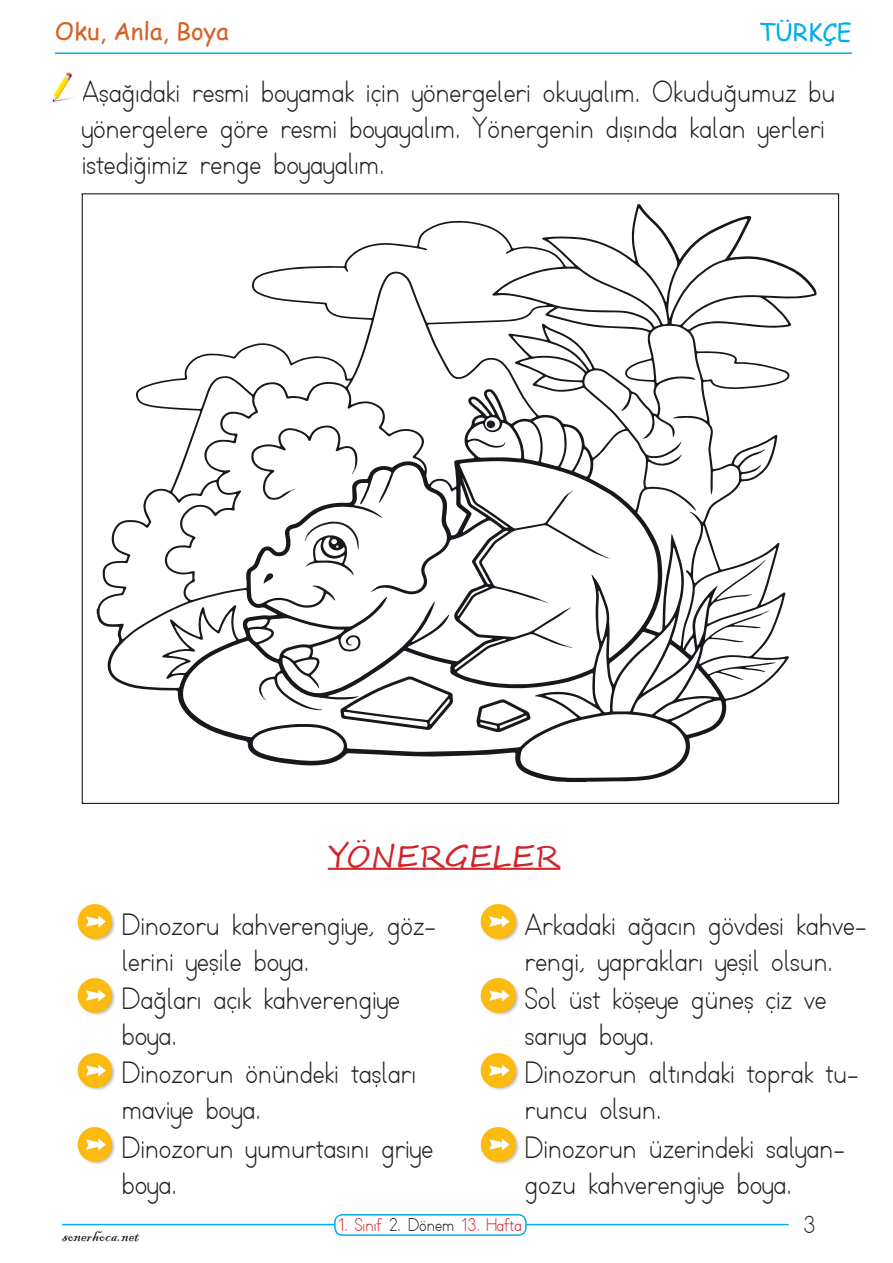
<style>
.page{position:relative;width:893px;height:1263px;background:#fff}
.page>*{position:absolute;margin:0;border:0;box-sizing:border-box;transform-origin:0 0}
.t1{font:30px/36px "TTKB Dik Temel Abece";color:#231f20}
.t2{font:30px "Segoe Script";color:#d1232a}
.t3{font:24px "Comic Sans MS";color:#d56329}
.t4{font:24px "Comic Sans MS";color:#00aeef}
.t5{font:24px "TTKB Dik Temel Abece";color:#231f20}
.t6{font:18px "TTKB Dik Temel Abece";color:#d1232a}
.t7{font:18px "Blackadder ITC";color:#231f20}
.s1{color:#231f20}
</style>
<div class="page">
<hr style="left:62px;top:1224px;width:727px;height:1px;background:#00aeef">
<div style="left:335px;top:1215px;width:191px;height:20px;background:#fff;border-radius:8px"></div>
<div style="left:334px;top:1214px;width:193px;height:22px;border:2px solid #00aeef;border-radius:8px"></div>
<hr style="left:55px;top:53px;width:797px;height:1px;background:#00aeef">
<img style="left:77px;top:904px;width:38px;height:37px">
<img style="left:480px;top:904px;width:39px;height:37px">
<img style="left:77px;top:978px;width:38px;height:37px">
<img style="left:480px;top:978px;width:39px;height:37px">
<img style="left:77px;top:1053px;width:38px;height:37px">
<img style="left:480px;top:1053px;width:39px;height:37px">
<img style="left:77px;top:1127px;width:38px;height:37px">
<img style="left:480px;top:1127px;width:39px;height:37px">
<hr style="left:328px;top:868px;width:232px;height:2px;background:#d1232a">
<img style="left:52px;top:72px;width:22px;height:30px">
<svg style="left:99px;top:208px;width:715px;height:574px"></svg>
<p class="t3" style="left:55px;top:13px;width:175px">Oku, Anla, Boya</p>
<p class="t4" style="left:759px;top:14px;width:95px">TÜRKÇE</p>
<p class="t1" style="left:82px;top:74px;width:755px">Aşağıdaki resmi boyamak için yönergeleri okuyalım. Okuduğumuz bu</p>
<p class="t1" style="left:82px;top:110px;width:745px">yönergelere göre resmi boyayalım. Yönergenin dışında kalan yerleri</p>
<p class="t1" style="left:82px;top:146px;width:304px">istediğimiz renge boyayalım.</p>
<p class="t2" style="left:328px;top:832px;width:234px">YÖNERGELER</p>
<p class="t1" style="left:122px;top:907px;width:316px">Dinozoru kahverengiye, göz&shy;lerini yeşile boya.</p>
<p class="t1" style="left:525px;top:907px;width:343px">Arkadaki ağacın gövdesi kahve&shy;rengi, yaprakları yeşil olsun.</p>
<p class="t1" style="left:122px;top:981px;width:280px">Dağları açık kahverengiye boya.</p>
<p class="t1" style="left:525px;top:981px;width:304px">Sol üst köşeye güneş çiz ve sarıya boya.</p>
<p class="t1" style="left:122px;top:1056px;width:296px">Dinozorun önündeki taşları maviye boya.</p>
<p class="t1" style="left:525px;top:1056px;width:335px">Dinozorun altındaki toprak tu&shy;runcu olsun.</p>
<p class="t1" style="left:122px;top:1130px;width:313px">Dinozorun yumurtasını griye boya.</p>
<p class="t1" style="left:525px;top:1130px;width:322px">Dinozorun üzerindeki salyan&shy;gozu kahverengiye boya.</p>
<p class="t7" style="left:62px;top:1224px;width:79px">sonerhoca.net</p>
<p class="t6" style="left:338px;top:1214px;width:185px">1. Sınıf <span class="s1">2. Dönem</span> 13. Hafta</p>
<p class="t5" style="left:803px;top:1210px;width:14px">3</p>
</div>
